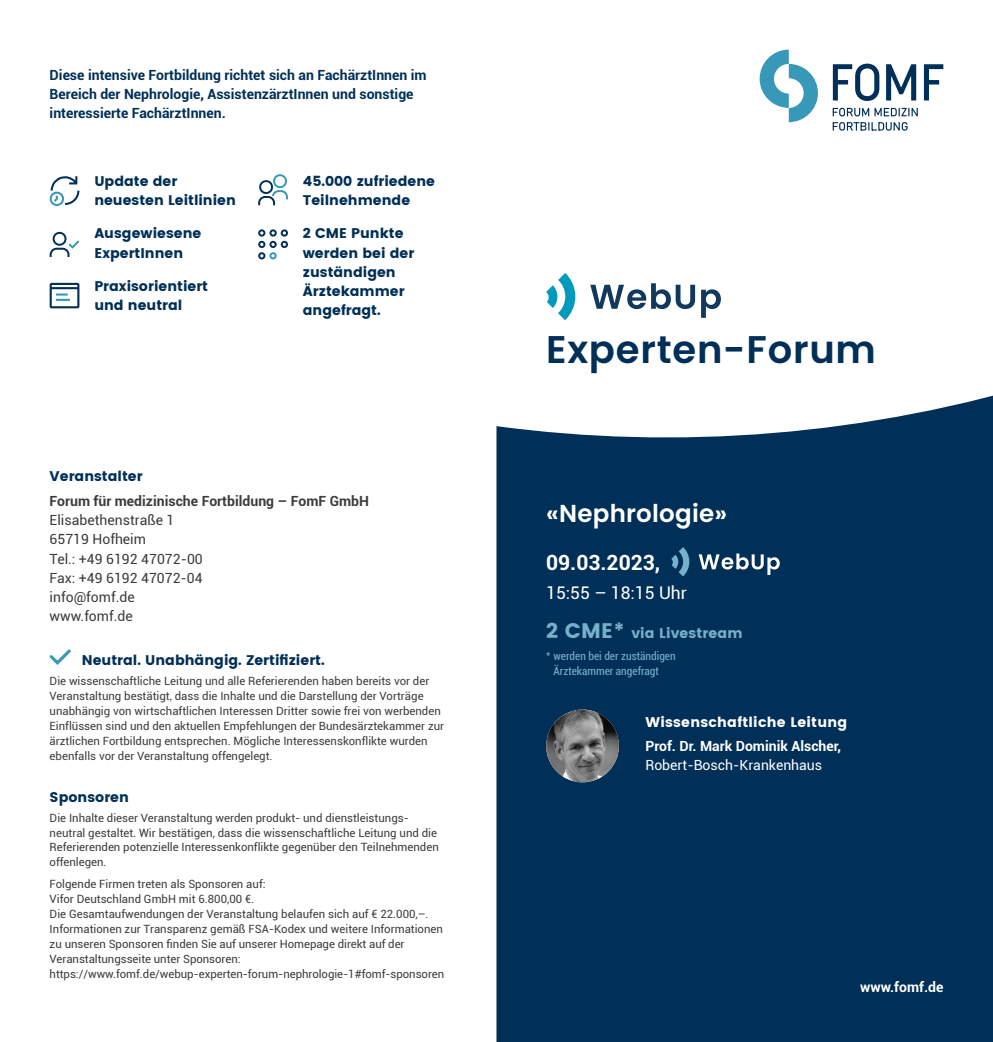
<style>
.page{position:relative;width:993px;height:1042px;background:#fff}
.page>*{position:absolute;margin:0;border:0;box-sizing:border-box;transform-origin:0 0}
.t1{font:600 38.5px "Poppins";letter-spacing:.02em;color:#002f57}
.t2{font:600 24.5px "Poppins";letter-spacing:.01em;color:#fff}
.t3{font:700 21px "Roboto";color:#fff}
.t4{font:17.5px "Roboto";color:#fff}
.t5{font:700 14px/19.2px "Poppins";color:#002f57}
.t6{font:700 14px/19.2px "Roboto";color:#002f57}
.t7{font:14px/19.2px "Roboto";color:#3c3c3b}
.t8{font:700 14px "Roboto";color:#3c3c3b}
.t9{font:700 14px "Roboto";color:#fff}
.t10{font:700 14px "Poppins";letter-spacing:.02em;color:#fff}
.t11{font:14px "Roboto";color:#fff}
.t12{font:700 14px "Poppins";letter-spacing:.01em;color:#75b1ca}
.t13{font:11.38px/14.9px "Roboto";color:#3c3c3b}
.t14{font:condensed 11.38px/14.9px "Roboto";color:#75b1ca}
.s1{font-size:21px}
</style>
<div class="page">
<div style="left:496px;top:396px;width:496px;height:646px;background:#002f57"></div>
<svg style="left:832px;top:64px;width:111px;height:37px"></svg>
<svg style="left:832px;top:108px;width:85px;height:23px"></svg>
<svg style="left:759px;top:50px;width:58px;height:72px"></svg>
<svg style="left:698px;top:553px;width:81px;height:22px"></svg>
<svg style="left:671px;top:547px;width:18px;height:29px"></svg>
<svg style="left:590px;top:283px;width:130px;height:35px"></svg>
<svg style="left:546px;top:273px;width:29px;height:47px"></svg>
<svg style="left:49px;top:649px;width:22px;height:16px"></svg>
<img style="left:546px;top:709px;width:72px;height:73px;border-radius:36px">
<svg style="left:50px;top:283px;width:29px;height:25px"></svg>
<svg style="left:50px;top:176px;width:29px;height:30px"></svg>
<svg style="left:50px;top:232px;width:29px;height:25px"></svg>
<svg style="left:258px;top:174px;width:30px;height:31px"></svg>
<svg style="left:258px;top:229px;width:30px;height:30px"></svg>
<p class="t6" style="left:50px;top:65px;width:378px">Diese intensive Fortbildung richtet sich an FachärztInnen im<br>Bereich der Nephrologie, AssistenzärztInnen und sonstige interessierte FachärztInnen.</p>
<p class="t5" style="left:94px;top:171px;width:143px">Update der neuesten Leitlinien</p>
<p class="t5" style="left:94px;top:224px;width:108px">Ausgewiesene<br>ExpertInnen</p>
<p class="t5" style="left:94px;top:276px;width:115px">Praxisorientiert und neutral</p>
<p class="t5" style="left:303px;top:171px;width:134px">45.000 zufriedene<br>Teilnehmende</p>
<p class="t5" style="left:303px;top:224px;width:113px">2 CME Punkte werden bei der zuständigen<br>Ärztekammer angefragt.</p>
<p class="t5" style="left:50px;top:467px;width:94px">Veranstalter</p>
<p class="t8" style="left:50px;top:491px;width:321px">Forum für medizinische Fortbildung – FomF GmbH</p>
<p class="t7" style="left:50px;top:510px;width:155px">Elisabethenstraße 1<br>65719 Hofheim<br>Tel.: +49 6192 47072-00<br>Fax: +49 6192 47072-04 info@fomf.de www.fomf.de</p>
<p class="t5" style="left:82px;top:650px;width:244px">Neutral. Unabhängig. Zertifiziert.</p>
<p class="t13" style="left:50px;top:673px;width:396px">Die wissenschaftliche Leitung und alle Referierenden haben bereits vor der Veranstaltung bestätigt, dass die Inhalte und die Darstellung der Vorträge unabhängig von wirtschaftlichen Interessen Dritter sowie frei von werbenden Einflüssen sind und den aktuellen Empfehlungen der Bundesärztekammer zur ärztlichen Fortbildung entsprechen. Mögliche Interessenskonflikte wurden ebenfalls vor der Veranstaltung offengelegt.</p>
<p class="t5" style="left:50px;top:787px;width:81px">Sponsoren</p>
<p class="t13" style="left:50px;top:810px;width:390px">Die Inhalte dieser Veranstaltung werden produkt- und dienstleistungs&shy;neutral gestaltet. Wir bestätigen, dass die wissenschaftliche Leitung und die Referierenden potenzielle Interessenkonflikte gegenüber den Teilnehmenden offenlegen.</p>
<p class="t13" style="left:50px;top:876px;width:396px">Folgende Firmen treten als Sponsoren auf:<br>Vifor Deutschland GmbH mit 6.800,00 €.<br>Die Gesamtaufwendungen der Veranstaltung belaufen sich auf € 22.000,–.<br>Informationen zur Transparenz gemäß FSA-Kodex und weitere Informationen zu unseren Sponsoren finden Sie auf unserer Homepage direkt auf der Veranstaltungsseite unter Sponsoren: https://www.fomf.de/webup-experten-forum-nephrologie-1#fomf-sponsoren</p>
<h1 class="t1" style="left:546px;top:327px;width:331px">Experten-Forum</h1>
<h2 class="t2" style="left:546px;top:499px;width:182px">«Nephrologie»</h2>
<h3 class="t3" style="left:546px;top:547px;width:116px">09.03.2023,</h3>
<h3 class="t4" style="left:546px;top:581px;width:142px">15:55 – 18:15 Uhr</h3>
<p class="t12" style="left:546px;top:625px;width:198px"><span class="s1">2 CME*</span> via Livestream</p>
<p class="t14" style="left:553px;top:648px;width:124px;text-indent:-7px">* werden bei der zuständigen<br>Ärztekammer angefragt</p>
<p class="t10" style="left:645px;top:714px;width:203px">Wissenschaftliche Leitung</p>
<p class="t9" style="left:645px;top:736px;width:197px">Prof. Dr. Mark Dominik Alscher,</p>
<p class="t11" style="left:645px;top:756px;width:178px">Robert-Bosch-Krankenhaus</p>
<p class="t9" style="left:859px;top:977px;width:85px">www.fomf.de</p>
</div>
